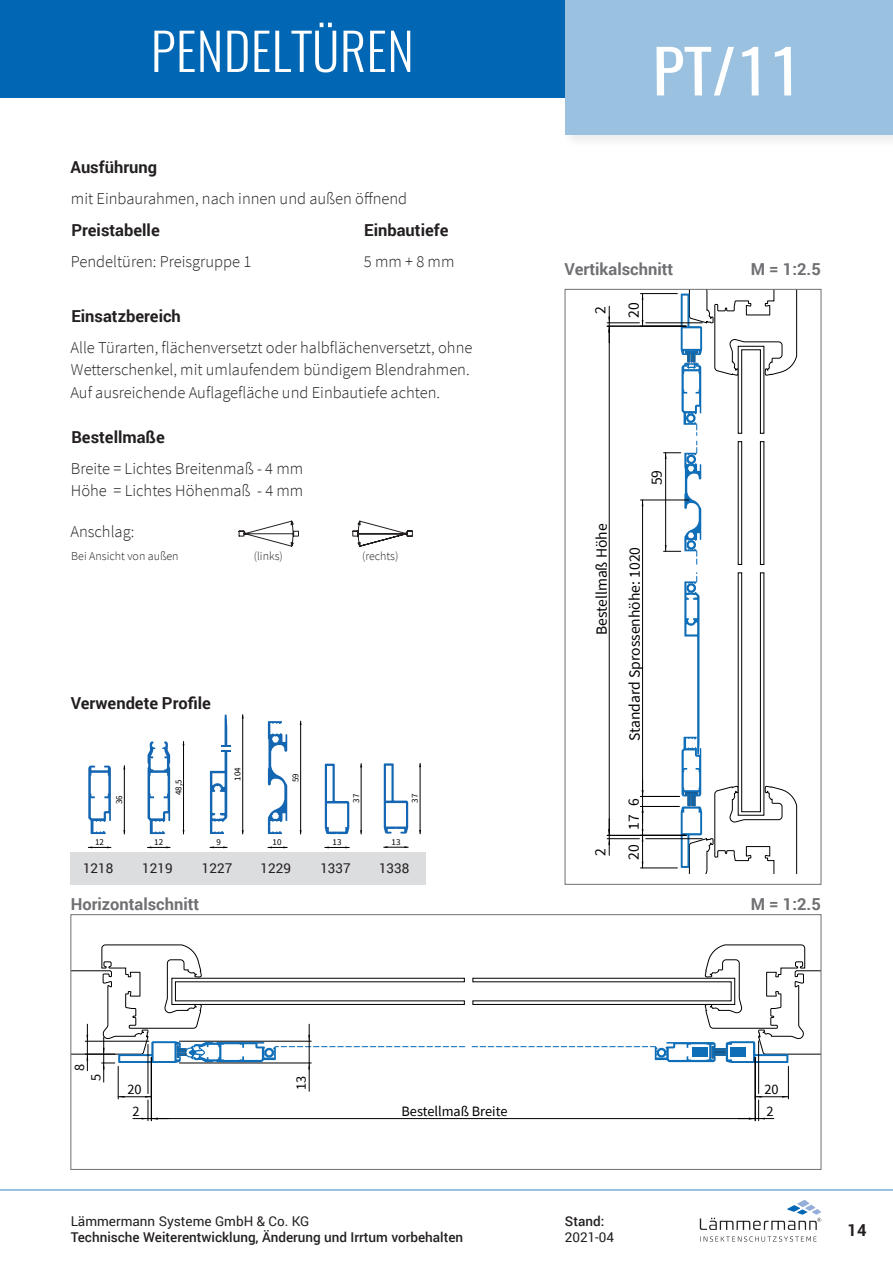
<style>
.page{position:relative;width:893px;height:1263px;background:#fff}
.page>*{position:absolute;margin:0;border:0;box-sizing:border-box;transform-origin:0 0}
.t1{font:italic 60px "Oswald";color:#fff;scale:1.1 1}
.t2{font:300 51px "Oswald";letter-spacing:.01em;color:#fff}
.t3{font:300 16.5px/22.5px "Source Sans Pro";color:#231f20}
.t4{font:700 16.5px "Roboto";color:#231f20}
.t5{font:700 16.5px "Roboto";color:#6f7073}
.t6{font:15.6px/33.3px "Source Sans Pro";color:#000001}
.t7{font:14.25px/21.8px "Source Sans Pro";color:#000001;text-align:center}
.t8{font:500 13.5px "Roboto";color:#231f20}
.t9{font:13.5px "Roboto";color:#231f20}
.t10{font:300 12px "Source Sans Pro";color:#231f20}
.t11{font:9px "Source Sans Pro";color:#000001}
</style>
<div class="page">
<div style="left:0;top:0;width:565px;height:97px;background:#0166b3"></div>
<div style="left:563px;top:0;width:330px;height:149px;background:#f7f7f7"></div>
<div style="left:565px;top:0;width:328px;height:135px;background:#9ac2e0"></div>
<hr style="left:0;top:1189px;width:893px;height:2px;background:#0166b3">
<svg style="left:700px;top:1200px;width:121px;height:30px"></svg>
<svg style="left:700px;top:1236px;width:116px;height:6px"></svg>
<svg style="left:239px;top:521px;width:174px;height:26px"></svg>
<div style="left:71px;top:852px;width:59px;height:32px;background:#dcdddf"></div>
<hr style="left:124px;top:766px;width:1px;height:68px;background:#000001">
<svg style="left:88px;top:846px;width:23px;height:2px"></svg>
<svg style="left:88px;top:766px;width:23px;height:68px"></svg>
<div style="left:130px;top:852px;width:59px;height:32px;background:#dcdddf"></div>
<hr style="left:183px;top:741px;width:1px;height:93px;background:#000001">
<svg style="left:147px;top:846px;width:23px;height:2px"></svg>
<svg style="left:148px;top:741px;width:22px;height:93px"></svg>
<div style="left:189px;top:852px;width:59px;height:32px;background:#dcdddf"></div>
<hr style="left:242px;top:715px;width:1px;height:119px;background:#000001">
<svg style="left:210px;top:846px;width:17px;height:2px"></svg>
<svg style="left:210px;top:715px;width:21px;height:119px"></svg>
<div style="left:248px;top:852px;width:59px;height:32px;background:#dcdddf"></div>
<svg style="left:268px;top:721px;width:19px;height:113px"></svg>
<hr style="left:300px;top:721px;width:1px;height:113px;background:#000001">
<svg style="left:268px;top:846px;width:19px;height:2px"></svg>
<div style="left:307px;top:852px;width:60px;height:32px;background:#dcdddf"></div>
<hr style="left:361px;top:764px;width:1px;height:70px;background:#000001">
<svg style="left:325px;top:846px;width:24px;height:2px"></svg>
<svg style="left:325px;top:764px;width:24px;height:70px"></svg>
<div style="left:367px;top:852px;width:59px;height:32px;background:#dcdddf"></div>
<hr style="left:420px;top:763px;width:1px;height:71px;background:#000001">
<svg style="left:384px;top:846px;width:24px;height:2px"></svg>
<svg style="left:384px;top:763px;width:24px;height:71px"></svg>
<svg style="left:472px;top:945px;width:347px;height:118px"></svg>
<hr style="left:788px;top:1066px;width:1px;height:33px;background:#000001">
<hr style="left:755px;top:1096px;width:33px;height:1px;background:#000001">
<hr style="left:758px;top:1041px;width:1px;height:52px;background:#000001">
<svg style="left:73px;top:945px;width:392px;height:176px"></svg>
<svg style="left:738px;top:1096px;width:36px;height:25px"></svg>
<hr style="left:151px;top:1057px;width:1px;height:64px;background:#000001">
<hr style="left:755px;top:1057px;width:1px;height:64px;background:#000001">
<hr style="left:151px;top:1118px;width:604px;height:1px;background:#000001">
<div style="left:71px;top:914px;width:750px;height:255px;border:1px solid #6f7073"></div>
<div style="left:738px;top:441px;width:4px;height:124px;border:1px solid #000001"></div>
<div style="left:760px;top:441px;width:4px;height:124px;border:1px solid #000001"></div>
<svg style="left:681px;top:291px;width:116px;height:144px"></svg>
<svg style="left:681px;top:573px;width:116px;height:301px"></svg>
<hr style="left:640px;top:293px;width:37px;height:1px;background:#000001">
<hr style="left:642px;top:294px;width:1px;height:32px;background:#000001">
<hr style="left:646px;top:323px;width:56px;height:1px;background:#000001">
<hr style="left:607px;top:323px;width:32px;height:1px;background:#000001">
<svg style="left:608px;top:306px;width:2px;height:37px"></svg>
<hr style="left:607px;top:326px;width:79px;height:1px;background:#000001">
<hr style="left:609px;top:326px;width:1px;height:509px;background:#000001">
<hr style="left:640px;top:868px;width:37px;height:1px;background:#000001">
<hr style="left:642px;top:835px;width:1px;height:33px;background:#000001">
<hr style="left:646px;top:838px;width:56px;height:1px;background:#000001">
<hr style="left:607px;top:838px;width:32px;height:1px;background:#000001">
<hr style="left:607px;top:835px;width:79px;height:1px;background:#000001">
<svg style="left:608px;top:819px;width:2px;height:36px"></svg>
<hr style="left:640px;top:806px;width:39px;height:1px;background:#000001">
<svg style="left:642px;top:797px;width:1px;height:40px"></svg>
<hr style="left:640px;top:796px;width:39px;height:1px;background:#000001">
<hr style="left:640px;top:500px;width:49px;height:1px;background:#000001">
<hr style="left:642px;top:500px;width:1px;height:296px;background:#000001">
<svg style="left:664px;top:441px;width:37px;height:124px"></svg>
<hr style="left:665px;top:453px;width:1px;height:98px;background:#000001">
<h2 class="t2" style="left:151px;top:17px;width:265px">PENDELTÜREN</h2>
<p class="t4" style="left:70px;top:155px;width:88px">Ausführung</p>
<p class="t3" style="left:71px;top:187px;width:338px">mit Einbaurahmen, nach innen und außen öffnend</p>
<p class="t4" style="left:71px;top:218px;width:90px">Preistabelle</p>
<p class="t3" style="left:71px;top:250px;width:182px">Pendeltüren: Preisgruppe 1</p>
<p class="t4" style="left:364px;top:218px;width:86px">Einbautiefe</p>
<p class="t3" style="left:364px;top:250px;width:92px">5 mm + 8 mm</p>
<p class="t4" style="left:71px;top:304px;width:111px">Einsatzbereich</p>
<p class="t3" style="left:70px;top:336px;width:403px">Alle Türarten, flächenversetzt oder halbflächenversetzt, ohne<br>Wetterschenkel, mit umlaufendem bündigem Blendrahmen.<br>Auf ausreichende Auflagefläche und Einbautiefe achten.</p>
<p class="t4" style="left:71px;top:425px;width:95px">Bestellmaße</p>
<p class="t3" style="left:71px;top:457px;width:234px">Breite = Lichtes Breitenmaß - 4 mm<br>Höhe = Lichtes Höhenmaß - 4 mm</p>
<p class="t3" style="left:70px;top:520px;width:65px">Anschlag:</p>
<p class="t10" style="left:71px;top:549px;width:109px">Bei Ansicht von außen</p>
<p class="t10" style="left:254px;top:549px;width:31px">(links)</p>
<p class="t10" style="left:362px;top:549px;width:38px">(rechts)</p>
<p class="t4" style="left:71px;top:692px;width:142px">Verwendete Profile</p>
<p class="t11" style="left:113px;top:804px;width:10px;rotate:-90deg">36</p>
<p class="t11" style="left:173px;top:795px;width:17px;rotate:-90deg">48,5</p>
<p class="t11" style="left:232px;top:781px;width:15px;rotate:-90deg">104</p>
<p class="t11" style="left:290px;top:782px;width:10px;rotate:-90deg">59</p>
<p class="t11" style="left:350px;top:803px;width:10px;rotate:-90deg">37</p>
<p class="t11" style="left:409px;top:803px;width:10px;rotate:-90deg">37</p>
<p class="t11" style="left:95px;top:836px;width:10px">12</p>
<p class="t11" style="left:154px;top:836px;width:10px">12</p>
<p class="t11" style="left:216px;top:836px;width:6px">9</p>
<p class="t11" style="left:273px;top:836px;width:10px">10</p>
<p class="t11" style="left:333px;top:837px;width:10px">13</p>
<p class="t11" style="left:392px;top:836px;width:10px">13</p>
<p class="t9" style="left:83px;top:859px;width:32px">1218</p>
<p class="t9" style="left:142px;top:859px;width:32px">1219</p>
<p class="t9" style="left:202px;top:859px;width:32px">1227</p>
<p class="t9" style="left:261px;top:859px;width:32px">1229</p>
<p class="t9" style="left:320px;top:859px;width:32px">1337</p>
<p class="t9" style="left:379px;top:859px;width:32px">1338</p>
<p class="t5" style="left:71px;top:892px;width:130px">Horizontalschnitt</p>
<h1 class="t1" style="left:654px;top:30px;width:146px">PT/11</h1>
<p class="t5" style="left:565px;top:257px;width:110px">Vertikalschnitt</p>
<p class="t5" style="left:751px;top:257px;width:72px">M = 1:2.5</p>
<p class="t6" style="left:584px;top:318px;width:17px;rotate:-90deg">2<br>20</p>
<p class="t6" style="left:585px;top:635px;width:113px;rotate:-90deg">Bestellmaß Höhe</p>
<p class="t6" style="left:640px;top:485px;width:17px;rotate:-90deg">59</p>
<p class="t6" style="left:618px;top:741px;width:196px;rotate:-90deg">Standard Sprossenhöhe: 1020</p>
<p class="t6" style="left:584px;top:859px;width:63px;rotate:-90deg">2<br>20 17 6</p>
<p class="t5" style="left:751px;top:892px;width:72px">M = 1:2.5</p>
<p class="t7" style="left:68px;top:1071px;width:9px;rotate:-90deg">8</p>
<p class="t7" style="left:85px;top:1081px;width:9px;rotate:-90deg">5</p>
<p class="t7" style="left:128px;top:1078px;width:16px">20<br>2</p>
<p class="t7" style="left:290px;top:1090px;width:16px;rotate:-90deg">13</p>
<p class="t7" style="left:764px;top:1078px;width:16px">20</p>
<p class="t7" style="left:401px;top:1101px;width:107px">Bestellmaß Breite</p>
<p class="t7" style="left:767px;top:1100px;width:9px">2</p>
<p class="t9" style="left:71px;top:1212px;width:240px">Lämmermann Systeme GmbH &amp; Co. KG</p>
<p class="t8" style="left:71px;top:1228px;width:394px">Technische Weiterentwicklung, Änderung und Irrtum vorbehalten</p>
<p class="t8" style="left:565px;top:1212px;width:41px">Stand:</p>
<p class="t9" style="left:565px;top:1228px;width:51px">2021-04</p>
<p class="t4" style="left:848px;top:1218px;width:20px">14</p>
</div>
